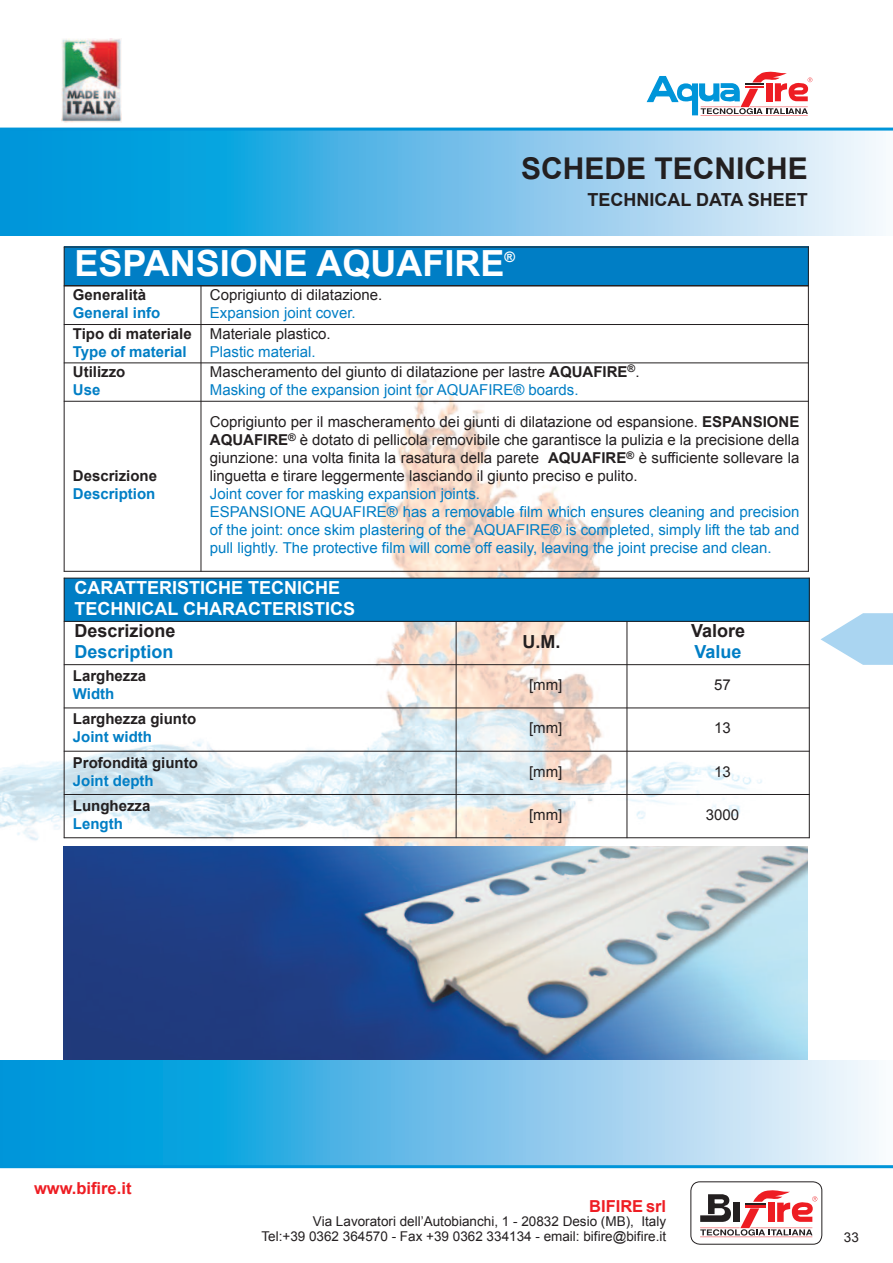
<style>
.page{position:relative;width:893px;height:1263px;background:#fff}
.page>*{position:absolute;margin:0;border:0;box-sizing:border-box;transform-origin:0 0}
.t1{font:700 36px "Arial";color:#fff}
.t2{font:700 30px "Arial";color:#231f20}
.t3{font:700 18px/21.6px "Arial";color:#fff}
.t4{font:700 18px "Arial";color:#231f20}
.t5{font:700 18px "Arial";color:#007ec5}
.t6{font:700 16.5px "Arial";color:#ee1d23}
.t7{font:15px/18px "Arial";color:#231f20}
.t8{font:15px/18px "Arial";color:#007ec5}
.t9{font:700 15px "Arial";color:#231f20}
.t10{font:700 15px "Arial";color:#007ec5}
.t11{font:700 14.4px "Arial";color:#fff}
.t12{font:13.5px/14.2px "Arial";color:#231f20;text-align:right}
.s1{font-weight:700}
.s2{color:#007ec5}
</style>
<div class="page">
<img style="left:0;top:43px;width:767px;height:1126px">
<img style="left:64px;top:847px;width:744px;height:214px">
<svg style="left:0;top:1061px;width:876px;height:104px;background:#6ac0e9"></svg>
<svg style="left:1px;top:131px;width:882px;height:104px;background:#69bfe9"></svg>
<hr style="left:0;top:1165px;width:893px;height:3px;background:#0095d9">
<hr style="left:0;top:128px;width:893px;height:3px;background:#0095d9">
<hr style="left:0;top:129px;width:1px;height:106px;background:#0095d9">
<img style="left:62px;top:38px;width:60px;height:84px">
<hr style="left:700px;top:115px;width:108px;height:1px;background:#ee1d23">
<svg style="left:647px;top:72px;width:165px;height:43px"></svg>
<svg style="left:690px;top:1181px;width:132px;height:64px"></svg>
<div style="left:64px;top:247px;width:744px;height:39px;background:#007ec5"></div>
<hr style="left:64px;top:247px;width:1px;height:325px;background:#231f20">
<hr style="left:201px;top:285px;width:1px;height:287px;background:#231f20">
<hr style="left:808px;top:247px;width:1px;height:325px;background:#231f20">
<hr style="left:64px;top:247px;width:745px;height:1px;background:#231f20">
<hr style="left:64px;top:285px;width:745px;height:1px;background:#231f20">
<hr style="left:64px;top:324px;width:745px;height:1px;background:#231f20">
<hr style="left:64px;top:362px;width:745px;height:1px;background:#231f20">
<hr style="left:64px;top:401px;width:745px;height:1px;background:#231f20">
<hr style="left:64px;top:571px;width:745px;height:1px;background:#231f20">
<div style="left:64px;top:578px;width:745px;height:43px;background:#007ec5"></div>
<hr style="left:64px;top:578px;width:1px;height:260px;background:#231f20">
<hr style="left:456px;top:621px;width:1px;height:217px;background:#231f20">
<hr style="left:627px;top:621px;width:1px;height:217px;background:#231f20">
<hr style="left:809px;top:578px;width:1px;height:260px;background:#231f20">
<hr style="left:64px;top:578px;width:746px;height:1px;background:#231f20">
<hr style="left:64px;top:621px;width:746px;height:1px;background:#231f20">
<hr style="left:64px;top:664px;width:746px;height:1px;background:#231f20">
<hr style="left:64px;top:707px;width:746px;height:1px;background:#231f20">
<hr style="left:64px;top:751px;width:746px;height:1px;background:#231f20">
<hr style="left:64px;top:794px;width:746px;height:1px;background:#231f20">
<hr style="left:64px;top:837px;width:746px;height:1px;background:#231f20">
<svg style="left:820px;top:613px;width:73px;height:52px"></svg>
<h2 class="t2" style="left:521px;top:152px;width:288px">SCHEDE TECNICHE</h2>
<p class="t4" style="left:588px;top:190px;width:222px">TECHNICAL DATA SHEET</p>
<h1 class="t1" style="left:75px;top:243px;width:432px">ESPANSIONE AQUAFIRE</h1>
<p class="t11" style="left:505px;top:249px;width:12px">®</p>
<p class="t9" style="left:73px;top:287px;width:75px">Generalità</p>
<p class="t10" style="left:73px;top:305px;width:89px">General info</p>
<p class="t7" style="left:210px;top:286px;width:174px">Coprigiunto di dilatazione.</p>
<p class="t8" style="left:210px;top:304px;width:147px">Expansion joint cover.</p>
<p class="t9" style="left:73px;top:325px;width:120px">Tipo di materiale</p>
<p class="t10" style="left:73px;top:343px;width:115px">Type of material</p>
<p class="t9" style="left:73px;top:363px;width:54px">Utilizzo</p>
<p class="t10" style="left:73px;top:381px;width:29px">Use</p>
<p class="t7" style="left:210px;top:324px;width:122px">Materiale plastico.</p>
<p class="t8" style="left:210px;top:342px;width:107px">Plastic material.</p>
<p class="t7" style="left:210px;top:363px;width:431px">Mascheramento del giunto di dilatazione per lastre <span class="s1">AQUAFIRE</span><sup>®</sup>.<br><span class="s2">Masking of the expansion joint for AQUAFIRE® boards.</span></p>
<p class="t7" style="left:210px;top:413px;width:591px;text-align:justify">Coprigiunto per il mascheramento dei giunti di dilatazione od espansione. <span class="s1">ESPANSIONE AQUAFIRE</span><sup>®</sup> è dotato di pellicola removibile che garantisce la pulizia e la precisione della giunzione: una volta finita la rasatura della parete <span class="s1">AQUAFIRE</span><sup>®</sup> è sufficiente sollevare la linguetta e tirare leggermente lasciando il giunto preciso e pulito.</p>
<p class="t8" style="left:210px;top:485px;width:591px">Joint cover for masking expansion joints.<br>ESPANSIONE AQUAFIRE® has a removable film which ensures cleaning and precision of the joint: once skim plastering of the AQUAFIRE® is completed, simply lift the tab and pull lightly. The protective film will come off easily, leaving the joint precise and clean.</p>
<p class="t3" style="left:75px;top:576px;width:282px">CARATTERISTICHE TECNICHE<br>TECHNICAL CHARACTERISTICS</p>
<p class="t4" style="left:75px;top:621px;width:103px">Descrizione</p>
<p class="t5" style="left:75px;top:642px;width:101px">Description</p>
<p class="t9" style="left:73px;top:468px;width:86px">Descrizione</p>
<p class="t10" style="left:73px;top:486px;width:84px">Description</p>
<p class="t4" style="left:691px;top:621px;width:56px">Valore</p>
<p class="t5" style="left:695px;top:642px;width:49px">Value</p>
<p class="t4" style="left:523px;top:631px;width:39px">U.M.</p>
<p class="t9" style="left:73px;top:668px;width:75px">Larghezza</p>
<p class="t10" style="left:73px;top:686px;width:43px">Width</p>
<p class="t9" style="left:73px;top:711px;width:125px">Larghezza giunto</p>
<p class="t10" style="left:73px;top:729px;width:81px">Joint width</p>
<p class="t9" style="left:73px;top:754px;width:126px">Profondità giunto</p>
<p class="t10" style="left:73px;top:772px;width:82px">Joint depth</p>
<p class="t9" style="left:73px;top:797px;width:79px">Lunghezza</p>
<p class="t10" style="left:73px;top:815px;width:51px">Length</p>
<p class="t7" style="left:529px;top:676px;width:35px">[mm]</p>
<p class="t7" style="left:714px;top:676px;width:18px">57</p>
<p class="t7" style="left:529px;top:719px;width:35px">[mm]</p>
<p class="t7" style="left:714px;top:719px;width:18px">13</p>
<p class="t7" style="left:529px;top:762px;width:35px">[mm]</p>
<p class="t7" style="left:714px;top:762px;width:18px">13</p>
<p class="t7" style="left:529px;top:806px;width:35px">[mm]</p>
<p class="t7" style="left:706px;top:806px;width:35px">3000</p>
<p class="t6" style="left:34px;top:1179px;width:99px">www.bifire.it</p>
<p class="t6" style="left:589px;top:1197px;width:79px">BIFIRE srl</p>
<p class="t12" style="left:261px;top:1214px;width:406px">Via Lavoratori dell’Autobianchi, 1 - 20832 Desio (MB), Italy<br>Tel:+39 0362 364570 - Fax +39 0362 334134 - email: bifire@bifire.it</p>
<p class="t12" style="left:844px;top:1230px;width:17px">33</p>
</div>
